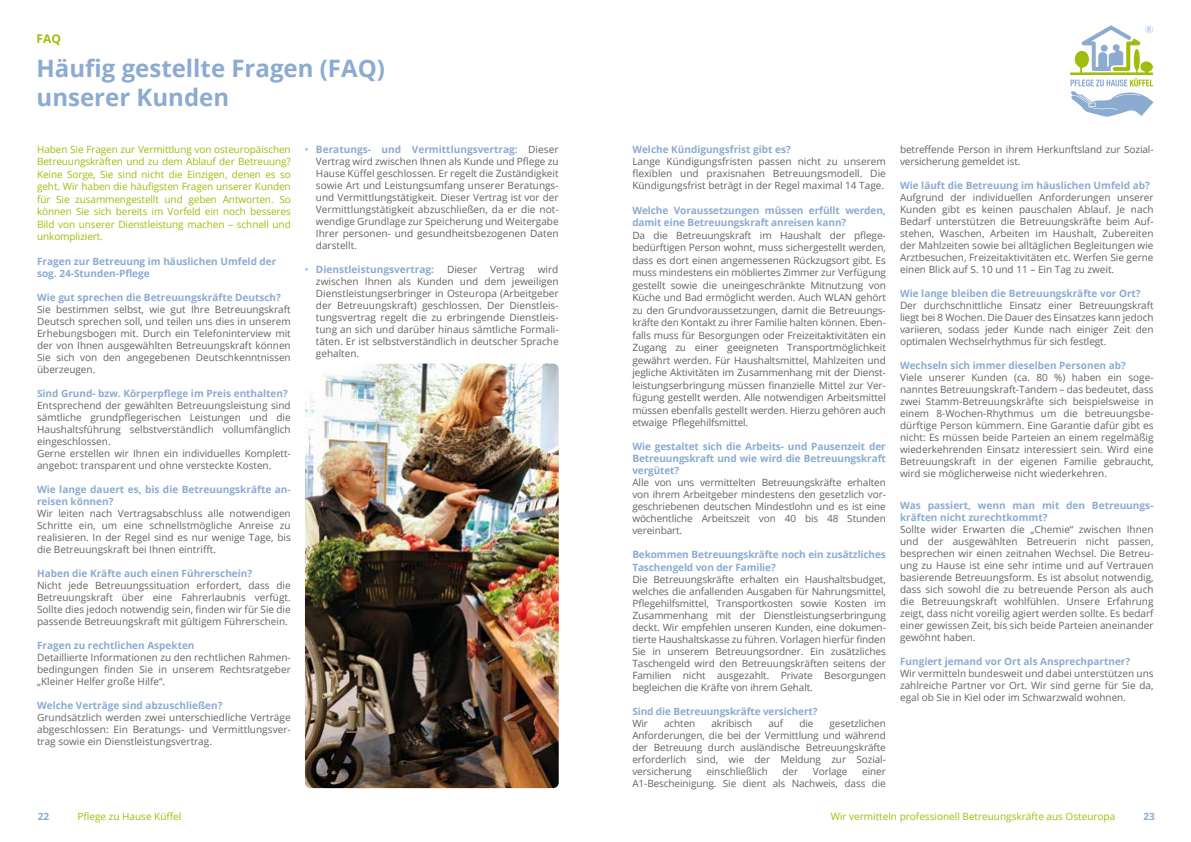
<style>
.page{position:relative;width:1191px;height:842px;background:#fff}
.page>*{position:absolute;margin:0;border:0;box-sizing:border-box;transform-origin:0 0}
.t1{font:700 24px/28.8px "Open Sans";color:#8babd1}
.t2{font:700 12px "Open Sans";color:#a2bc0c}
.t3{font:10px/12px "Open Sans";color:#646363;text-align:justify}
.t4{font:700 10px/12px "Open Sans";color:#8babd1}
.t5{font:10px/12.5px "Open Sans";color:#a2bc0c;text-align:justify}
.s1{color:#8babd1}
.s2{font-weight:700;color:#8babd1}
.s3{font-weight:400}
.s4{color:#fff}
</style>
<div class="page">
<svg style="left:1070px;top:26px;width:83px;height:91px"></svg>
<img style="left:305px;top:364px;width:254px;height:424px">
<p class="t2" style="left:37px;top:34px;width:26px">FAQ</p>
<h1 class="t1" style="left:37px;top:53px;width:350px">Häufig gestellte Fragen (FAQ) unserer Kunden</h1>
<p class="t5" style="left:37px;top:143px;width:255px">Haben Sie Fragen zur Vermittlung von osteuropäischen Betreuungskräften und zu dem Ablauf der Betreuung?<br>Keine Sorge, Sie sind nicht die Einzigen, denen es so geht. Wir haben die häufigsten Fragen unserer Kunden für Sie zusammengestellt und geben Antworten. So können Sie sich bereits im Vorfeld ein noch besseres Bild von unserer Dienstleistung machen – schnell und unkompliziert.</p>
<p class="t4" style="left:37px;top:255px;width:241px">Fragen zur Betreuung im häuslichen Umfeld der sog. 24-Stunden-Pflege</p>
<p class="t4" style="left:37px;top:291px;width:245px">Wie gut sprechen die Betreuungskräfte Deutsch?</p>
<p class="t3" style="left:37px;top:303px;width:255px">Sie bestimmen selbst, wie gut Ihre Betreuungskraft Deutsch sprechen soll, und teilen uns dies in unserem Erhebungsbogen mit. Durch ein Telefoninterview mit der von Ihnen ausgewählten Betreuungskraft können Sie sich von den angegebenen Deutschkenntnissen überzeugen.</p>
<p class="t4" style="left:37px;top:387px;width:252px">Sind Grund- bzw. Körperpflege im Preis enthalten?</p>
<p class="t3" style="left:37px;top:399px;width:255px;text-align:left">Entsprechend der gewählten Betreuungsleistung sind sämtliche grundpflegerischen Leistungen und die Haushaltsführung selbstverständlich vollumfänglich eingeschlossen.<br>Gerne erstellen wir Ihnen ein individuelles Komplett&shy;angebot: transparent und ohne versteckte Kosten.</p>
<p class="t4" style="left:37px;top:483px;width:255px">Wie lange dauert es, bis die Betreuungskräfte an&shy;reisen können?</p>
<p class="t3" style="left:37px;top:507px;width:255px">Wir leiten nach Vertragsabschluss alle notwendigen Schritte ein, um eine schnellstmögliche Anreise zu realisieren. In der Regel sind es nur wenige Tage, bis die Betreuungskraft bei Ihnen eintrifft.</p>
<p class="t4" style="left:37px;top:567px;width:217px">Haben die Kräfte auch einen Führerschein?</p>
<p class="t3" style="left:37px;top:579px;width:255px">Nicht jede Betreuungssituation erfordert, dass die Betreuungskraft über eine Fahrerlaubnis verfügt.<br>Sollte dies jedoch notwendig sein, finden wir für Sie die passende Betreuungskraft mit gültigem Führerschein.</p>
<p class="t4" style="left:37px;top:639px;width:159px">Fragen zu rechtlichen Aspekten</p>
<p class="t3" style="left:37px;top:651px;width:255px">Detaillierte Informationen zu den rechtlichen Rahmen&shy;bedingungen finden Sie in unserem Rechtsratgeber „Kleiner Helfer große Hilfe“.</p>
<p class="t4" style="left:37px;top:699px;width:187px">Welche Verträge sind abzuschließen?</p>
<p class="t3" style="left:37px;top:711px;width:255px">Grundsätzlich werden zwei unterschiedliche Verträge abgeschlossen: Ein Beratungs- und Vermittlungsver&shy;trag sowie ein Dienstleistungsvertrag.</p>
<p class="t3" style="left:316px;top:143px;width:244px;text-indent:-11px"><span class="s1">•</span> <span class="s2">Beratungs- und Vermittlungsvertrag:</span> Dieser Vertrag wird zwischen Ihnen als Kunde und Pflege zu Hause Küffel geschlossen. Er regelt die Zuständigkeit sowie Art und Leistungsumfang unserer Beratungs&shy;und Vermittlungstätigkeit. Dieser Vertrag ist vor der Vermittlungstätigkeit abzuschließen, da er die not&shy;wendige Grundlage zur Speicherung und Weitergabe Ihrer personen- und gesundheitsbezogenen Daten darstellt.</p>
<p class="t4" style="left:305px;top:263px;width:131px"><span class="s3">•</span> Dienstleistungsvertrag:</p>
<p class="t3" style="left:447px;top:263px;width:32px">Dieser</p>
<p class="t3" style="left:490px;top:263px;width:36px">Vertrag</p>
<p class="t3" style="left:316px;top:263px;width:244px;text-indent:222px">wird zwischen Ihnen als Kunden und dem jeweiligen Dienstleistungserbringer in Osteuropa (Arbeitgeber der Betreuungskraft) geschlossen. Der Dienstleis&shy;tungsvertrag regelt die zu erbringende Dienstleis&shy;tung an sich und darüber hinaus sämtliche Formali&shy;täten. Er ist selbstverständlich in deutscher Sprache gehalten.</p>
<p class="t4" style="left:632px;top:143px;width:160px">Welche Kündigungsfrist gibt es?</p>
<p class="t3" style="left:632px;top:155px;width:255px">Lange Kündigungsfristen passen nicht zu unserem flexiblen und praxisnahen Betreuungsmodell. Die Kündigungsfrist beträgt in der Regel maximal 14 Tage.</p>
<p class="t4" style="left:632px;top:204px;width:255px;line-height:12.5px">Welche Voraussetzungen müssen erfüllt werden, damit eine Betreuungskraft anreisen kann?</p>
<p class="t3" style="left:632px;top:229px;width:255px;line-height:12.5px">Da die Betreuungskraft im Haushalt der pflege&shy;bedürftigen Person wohnt, muss sichergestellt werden, dass es dort einen angemessenen Rückzugsort gibt. Es muss mindestens ein möbliertes Zimmer zur Verfügung gestellt sowie die uneingeschränkte Mitnutzung von Küche und Bad ermöglicht werden. Auch WLAN gehört zu den Grundvoraussetzungen, damit die Betreuungs&shy;kräfte den Kontakt zu ihrer Familie halten können. Eben&shy;falls muss für Besorgungen oder Freizeitaktivitäten ein Zugang zu einer geeigneten Transportmöglichkeit gewährt werden. Für Haushaltsmittel, Mahlzeiten und jegliche Aktivitäten im Zusammenhang mit der Dienst&shy;leistungserbringung müssen finanzielle Mittel zur Ver&shy;fügung gestellt werden. Alle notwendigen Arbeitsmittel müssen ebenfalls gestellt werden. Hierzu gehören auch etwaige<span class="s4">_</span>Pflegehilfsmittel.</p>
<p class="t4" style="left:632px;top:441px;width:255px;text-align:justify">Wie gestaltet sich die Arbeits- und Pausenzeit der Betreuungskraft und wie wird die Betreuungskraft vergütet?</p>
<p class="t3" style="left:632px;top:477px;width:255px">Alle von uns vermittelten Betreuungskräfte erhalten von ihrem Arbeitgeber mindestens den gesetzlich vor&shy;geschriebenen deutschen Mindestlohn und es ist eine wöchentliche Arbeitszeit von 40 bis 48 Stunden vereinbart.</p>
<p class="t4" style="left:632px;top:549px;width:255px">Bekommen Betreuungskräfte noch ein zusätzliches<br>Taschengeld von der Familie?</p>
<p class="t3" style="left:632px;top:573px;width:255px">Die Betreuungskräfte erhalten ein Haushaltsbudget, welches die anfallenden Ausgaben für Nahrungsmittel, Pflegehilfsmittel, Transportkosten sowie Kosten im Zusammenhang mit der Dienstleistungserbringung deckt. Wir empfehlen unseren Kunden, eine dokumen&shy;tierte Haushaltskasse zu führen. Vorlagen hierfür finden Sie in unserem Betreuungsordner. Ein zusätzliches Taschengeld wird den Betreuungskräften seitens der Familien nicht ausgezahlt. Private Besorgungen begleichen die Kräfte von ihrem Gehalt.</p>
<p class="t4" style="left:632px;top:705px;width:187px">Sind die Betreuungskräfte versichert?</p>
<p class="t3" style="left:632px;top:717px;width:17px">Wir</p>
<p class="t3" style="left:664px;top:717px;width:33px">achten</p>
<p class="t3" style="left:711px;top:717px;width:42px">akribisch</p>
<p class="t3" style="left:768px;top:717px;width:16px">auf</p>
<p class="t3" style="left:799px;top:717px;width:16px">die</p>
<p class="t3" style="left:632px;top:717px;width:255px;text-indent:197px">gesetzlichen Anforderungen, die bei der Vermittlung und während der Betreuung durch ausländische Betreuungskräfte erforderlich sind, wie der Meldung zur Sozial&shy;versicherung</p>
<p class="t3" style="left:706px;top:765px;width:63px">einschließlich</p>
<p class="t3" style="left:782px;top:765px;width:17px">der</p>
<p class="t3" style="left:813px;top:765px;width:36px">Vorlage</p>
<p class="t3" style="left:632px;top:765px;width:255px;text-align:right">einer<br>A1-Bescheinigung. Sie dient als Nachweis, dass die</p>
<p class="t3" style="left:900px;top:143px;width:255px">betreffende Person in ihrem Herkunftsland zur Sozial&shy;versicherung gemeldet ist.</p>
<p class="t4" style="left:900px;top:179px;width:251px">Wie läuft die Betreuung im häuslichen Umfeld ab?</p>
<p class="t3" style="left:900px;top:192px;width:255px">Aufgrund der individuellen Anforderungen unserer Kunden gibt es keinen pauschalen Ablauf. Je nach Bedarf unterstützen die Betreuungskräfte beim Auf&shy;stehen, Waschen, Arbeiten im Haushalt, Zubereiten der Mahlzeiten sowie bei alltäglichen Begleitungen wie Arztbesuchen, Freizeitaktivitäten etc. Werfen Sie gerne einen Blick auf S. 10 und 11 – Ein Tag zu zweit.</p>
<p class="t4" style="left:900px;top:287px;width:242px">Wie lange bleiben die Betreuungskräfte vor Ort?</p>
<p class="t3" style="left:900px;top:299px;width:255px">Der durchschnittliche Einsatz einer Betreuungskraft liegt bei 8 Wochen. Die Dauer des Einsatzes kann jedoch variieren, sodass jeder Kunde nach einiger Zeit den optimalen Wechselrhythmus für sich festlegt.</p>
<p class="t4" style="left:900px;top:359px;width:227px">Wechseln sich immer dieselben Personen ab?</p>
<p class="t3" style="left:900px;top:371px;width:255px">Viele unserer Kunden (ca. 80 %) haben ein soge&shy;nanntes Betreuungskraft-Tandem – das bedeutet, dass zwei Stamm-Betreuungskräfte sich beispielsweise in einem 8-Wochen-Rhythmus um die betreuungsbe&shy;dürftige Person kümmern. Eine Garantie dafür gibt es nicht: Es müssen beide Parteien an einem regelmäßig wiederkehrenden Einsatz interessiert sein. Wird eine Betreuungskraft in der eigenen Familie gebraucht, wird sie möglicherweise nicht wiederkehren.</p>
<p class="t4" style="left:900px;top:499px;width:255px">Was passiert, wenn man mit den Betreuungs&shy;kräften nicht zurechtkommt?</p>
<p class="t3" style="left:900px;top:523px;width:255px">Sollte wider Erwarten die „Chemie“ zwischen Ihnen und der ausgewählten Betreuerin nicht passen, besprechen wir einen zeitnahen Wechsel. Die Betreu&shy;ung zu Hause ist eine sehr intime und auf Vertrauen basierende Betreuungsform. Es ist absolut notwendig, dass sich sowohl die zu betreuende Person als auch die Betreuungskraft wohlfühlen. Unsere Erfahrung zeigt, dass nicht voreilig agiert werden sollte. Es bedarf einer gewissen Zeit, bis sich beide Parteien aneinander gewöhnt haben.</p>
<p class="t4" style="left:900px;top:655px;width:232px">Fungiert jemand vor Ort als Ansprechpartner?</p>
<p class="t3" style="left:900px;top:667px;width:255px">Wir vermitteln bundesweit und dabei unterstützen uns zahlreiche Partner vor Ort. Wir sind gerne für Sie da, egal ob Sie in Kiel oder im Schwarzwald wohnen.</p>
<p class="t4" style="left:38px;top:812px;width:13px">22</p>
<p class="t5" style="left:77px;top:810px;width:105px">Pflege zu Hause Küffel</p>
<p class="t5" style="left:830px;top:811px;width:286px">Wir vermitteln professionell Betreuungskräfte aus Osteuropa</p>
<p class="t4" style="left:1143px;top:812px;width:13px">23</p>
</div>
